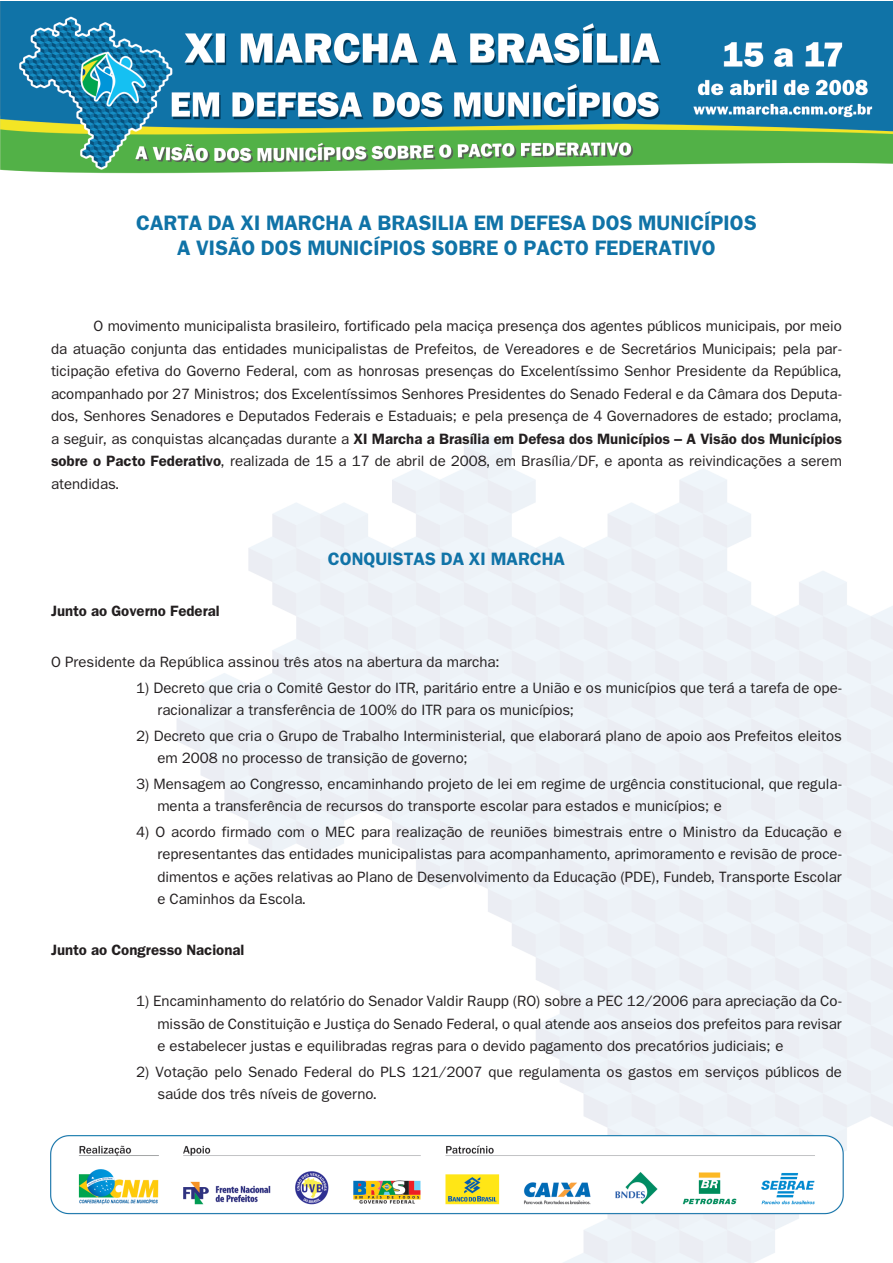
<style>
.page{position:relative;width:893px;height:1263px;background:#fff}
.page>*{position:absolute;margin:0;border:0;box-sizing:border-box;transform-origin:0 0}
.t1{font:700 21px "Franklin";color:#1073a7}
.t2{font:700 18px "Franklin";color:#1073a7}
.t3{font:15px/22.5px "Franklin";color:#231f20}
.t4{font:700 15px "Franklin";color:#231f20}
.s1{font-weight:700}
</style>
<div class="page">
<img style="left:0;top:1px;width:893px;height:1261px">
<p class="t1" style="left:136px;top:210px;width:622px">CARTA DA XI MARCHA A BRASILIA EM DEFESA DOS MUNICÍPIOS</p>
<p class="t1" style="left:177px;top:236px;width:540px">A VISÃO DOS MUNICÍPIOS SOBRE O PACTO FEDERATIVO</p>
<p class="t3" style="left:51px;top:315px;width:792px;text-align:justify;text-indent:43px">O movimento municipalista brasileiro, fortificado pela maciça presença dos agentes públicos municipais, por meio da atuação conjunta das entidades municipalistas de Prefeitos, de Vereadores e de Secretários Municipais; pela par&shy;ticipação efetiva do Governo Federal, com as honrosas presenças do Excelentíssimo Senhor Presidente da República, acompanhado por 27 Ministros; dos Excelentíssimos Senhores Presidentes do Senado Federal e da Câmara dos Deputa&shy;dos, Senhores Senadores e Deputados Federais e Estaduais; e pela presença de 4 Governadores de estado; proclama, a seguir, as conquistas alcançadas durante a <span class="s1">XI Marcha a Brasília em Defesa dos Municípios – A Visão dos Municípios sobre o Pacto Federativo</span>, realizada de 15 a 17 de abril de 2008, em Brasília/DF, e aponta as reivindicações a serem atendidas.</p>
<p class="t4" style="left:51px;top:602px;width:170px">Junto ao Governo Federal</p>
<p class="t2" style="left:328px;top:549px;width:239px">CONQUISTAS DA XI MARCHA</p>
<p class="t3" style="left:51px;top:651px;width:451px">O Presidente da República assinou três atos na abertura da marcha:</p>
<p class="t3" style="left:157px;top:676px;width:686px;text-indent:-21px">1) Decreto que cria o Comitê Gestor do ITR, paritário entre a União e os municípios que terá a tarefa de ope&shy;racionalizar a transferência de 100% do ITR para os municípios;</p>
<p class="t3" style="left:157px;top:724px;width:686px;text-indent:-21px">2) Decreto que cria o Grupo de Trabalho Interministerial, que elaborará plano de apoio aos Prefeitos eleitos em 2008 no processo de transição de governo;</p>
<p class="t3" style="left:157px;top:772px;width:686px;text-indent:-21px">3) Mensagem ao Congresso, encaminhando projeto de lei em regime de urgência constitucional, que regula&shy;menta a transferência de recursos do transporte escolar para estados e municípios; e</p>
<p class="t3" style="left:157px;top:820px;width:686px;text-align:justify;text-indent:-21px">4) O acordo firmado com o MEC para realização de reuniões bimestrais entre o Ministro da Educação e representantes das entidades municipalistas para acompanhamento, aprimoramento e revisão de proce&shy;dimentos e ações relativas ao Plano de Desenvolvimento da Educação (PDE), Fundeb, Transporte Escolar e Caminhos da Escola.</p>
<p class="t4" style="left:51px;top:941px;width:195px">Junto ao Congresso Nacional</p>
<p class="t3" style="left:157px;top:989px;width:686px;text-align:justify;text-indent:-21px">1) Encaminhamento do relatório do Senador Valdir Raupp (RO) sobre a PEC 12/2006 para apreciação da Co&shy;missão de Constituição e Justiça do Senado Federal, o qual atende aos anseios dos prefeitos para revisar e estabelecer justas e equilibradas regras para o devido pagamento dos precatórios judiciais; e</p>
<p class="t3" style="left:157px;top:1060px;width:686px;text-indent:-21px">2) Votação pelo Senado Federal do PLS 121/2007 que regulamenta os gastos em serviços públicos de saúde dos três níveis de governo.</p>
</div>
